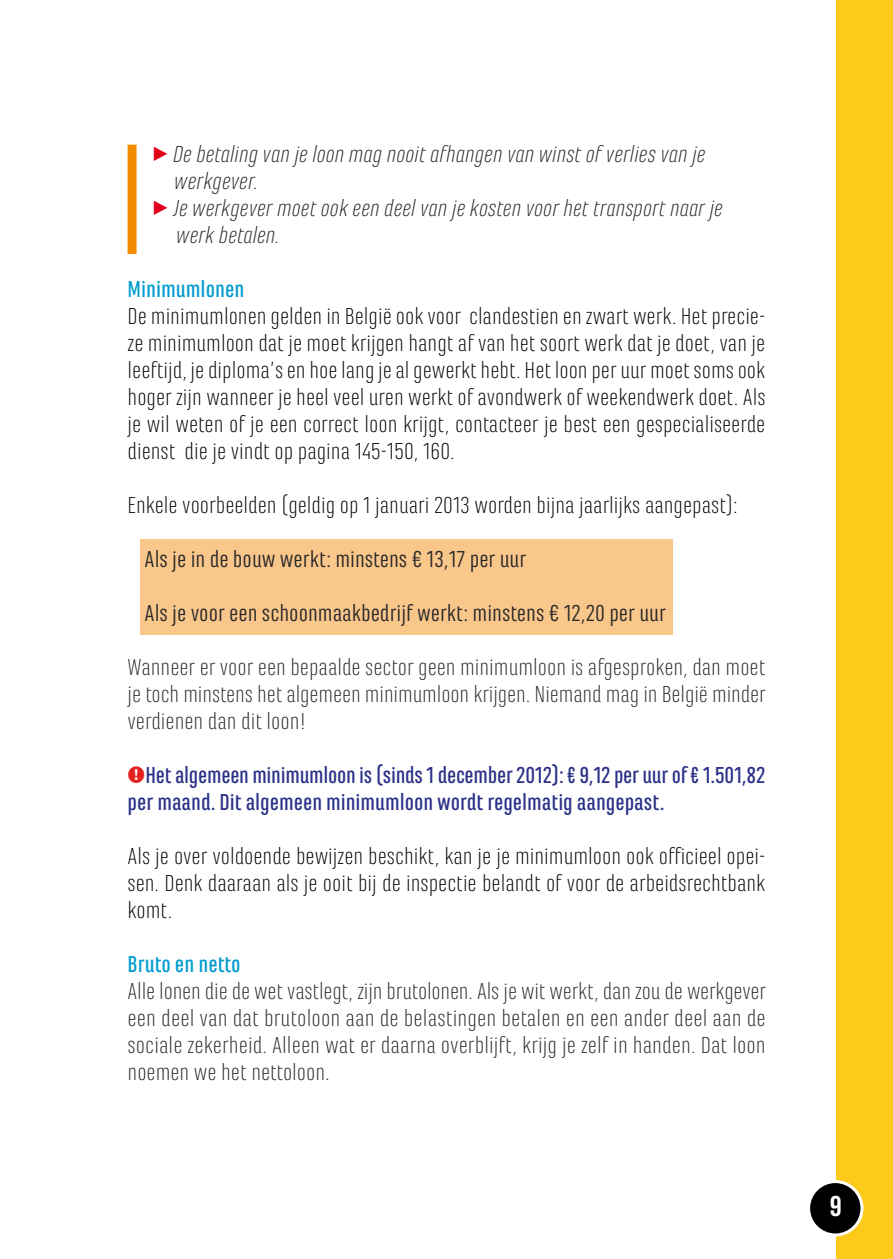
<style>
.page{position:relative;width:893px;height:1259px;background:#fff}
.page>*{position:absolute;margin:0;border:0;box-sizing:border-box;transform-origin:0 0}
.t1{font:700 30px "Marianina FY";color:#fff}
.t2{font:300 24px/27px "Marianina FY";color:#000;text-align:justify}
.t3{font:300 24px/27px "Marianina FY";color:#282829;text-align:justify}
.t4{font:italic 300 24px "Marianina FY";color:#282829}
.t5{font:500 24px/27px "Marianina FY";letter-spacing:-.01em;color:#2a3087}
.t6{font:24px "Marianina FY";color:#282829}
.t7{font:500 24px "Marianina FY";color:#009cce}
.s1{font-family:"Click Bits Arrows Two";font-weight:400;font-style:normal;color:#e2001a}
.s2{font-family:"Marianina Cn FY"}
</style>
<div class="page">
<div style="left:836px;top:0;width:57px;height:1259px;background:#fdca1b"></div>
<div style="left:809px;top:1181px;width:53px;height:54px;background:#000;border-radius:50%"></div>
<div style="left:807px;top:1180px;width:56px;height:56px;border:3px solid #fff;border-radius:50%"></div>
<div style="left:140px;top:539px;width:533px;height:96px;background:#fac78b"></div>
<div style="left:128px;top:145px;width:9px;height:109px;background:#f18c00"></div>
<p class="t4" style="left:153px;top:141px;width:554px"><span class="s1">3</span> De betaling van je loon mag nooit afhangen van winst of verlies van je</p>
<p class="t4" style="left:175px;top:168px;width:86px">werkgever.</p>
<p class="t4" style="left:153px;top:195px;width:572px"><span class="s1">3</span> Je werkgever moet ook een deel van je kosten voor het transport naar je</p>
<p class="t4" style="left:177px;top:222px;width:105px">werk betalen.</p>
<p class="t7" style="left:128px;top:276px;width:118px">Minimumlonen</p>
<p class="t2" style="left:128px;top:303px;width:639px">De minimumlonen gelden in België ook voor clandestien en zwart werk. Het precie&shy;ze minimumloon dat je moet krijgen hangt af van het soort werk dat je doet, van je leeftijd, je diploma’s en hoe lang je al gewerkt hebt. Het loon per uur moet soms ook hoger zijn wanneer je heel veel uren werkt of avondwerk of weekendwerk doet. Als je wil weten of je een correct loon krijgt, contacteer je best een gespecialiseerde dienst die je vindt op pagina 145-150, 160.</p>
<p class="t2" style="left:128px;top:492px;width:612px">Enkele voorbeelden (geldig op 1 januari 2013 worden bijna jaarlijks aangepast):</p>
<p class="t6" style="left:145px;top:546px;width:383px">Als je in de bouw werkt: minstens € 13,17 per uur</p>
<p class="t6" style="left:145px;top:600px;width:523px">Als je voor een schoonmaakbedrijf werkt: minstens € 12,20 per uur</p>
<p class="t3" style="left:128px;top:654px;width:640px">Wanneer er voor een bepaalde sector geen minimumloon is afgesproken, dan moet je toch minstens het algemeen minimumloon krijgen. Niemand mag in België minder verdienen dan dit loon!</p>
<p class="t5" style="left:128px;top:761px;width:639px;text-indent:18px">Het algemeen minimumloon is (sinds 1 december 2012): <span class="s2">€</span> 9,12 per uur of <span class="s2">€</span> 1.501,82 per maand. Dit algemeen minimumloon wordt regelmatig aangepast.</p>
<p class="t2" style="left:128px;top:843px;width:639px">Als je over voldoende bewijzen beschikt, kan je je minimumloon ook officieel opei&shy;sen. Denk daaraan als je ooit bij de inspectie belandt of voor de arbeidsrechtbank komt.</p>
<p class="t7" style="left:128px;top:951px;width:115px">Bruto en netto</p>
<p class="t3" style="left:128px;top:978px;width:640px">Alle lonen die de wet vastlegt, zijn brutolonen. Als je wit werkt, dan zou de werkgever een deel van dat brutoloon aan de belastingen betalen en een ander deel aan de sociale zekerheid. Alleen wat er daarna overblijft, krijg je zelf in handen. Dat loon noemen we het nettoloon.</p>
<p class="t1" style="left:829px;top:1189px;width:14px">9</p>
</div>
